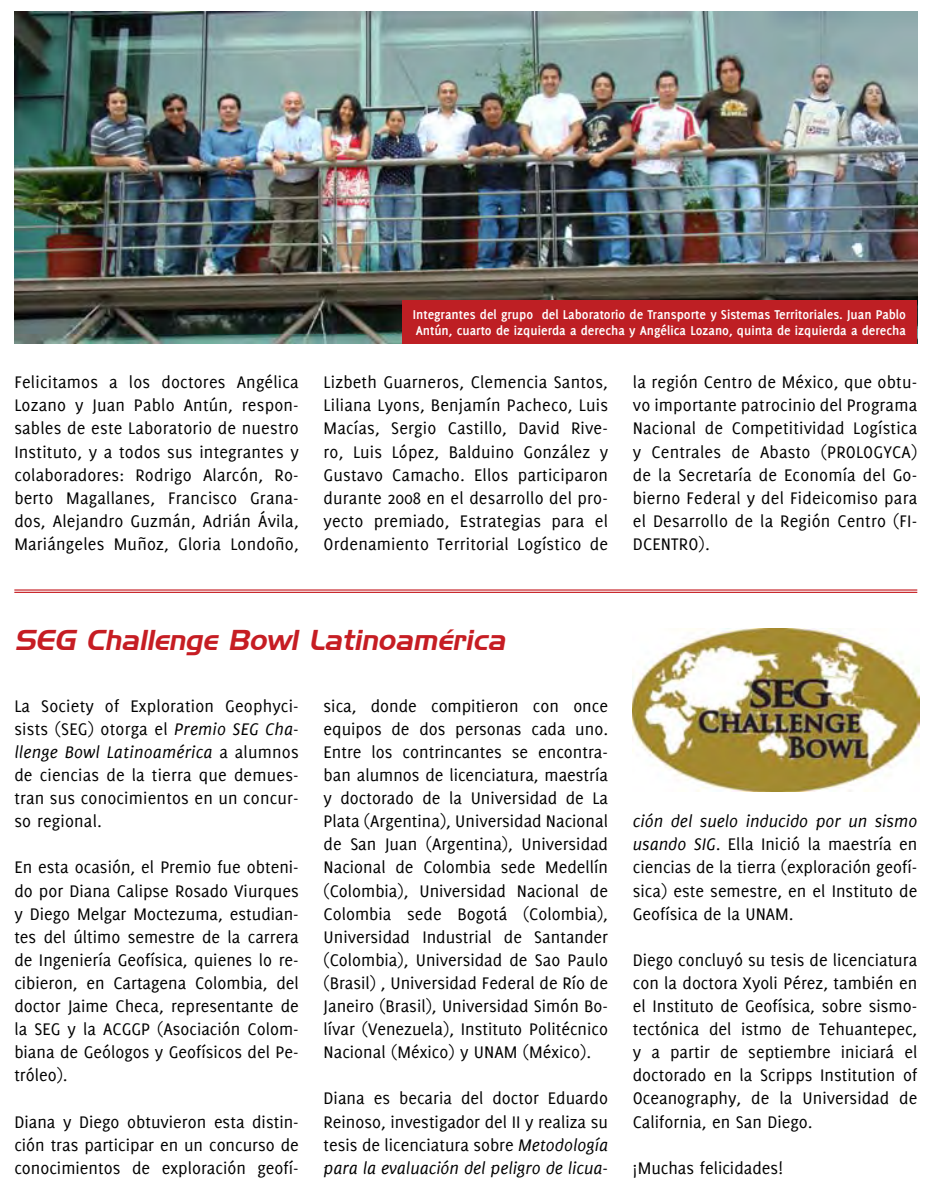
<style>
.page{position:relative;width:933px;height:1196px;background:#fff}
.page>*{position:absolute;margin:0;border:0;box-sizing:border-box;transform-origin:0 0}
.t1{font:italic 28px "Handel Gothic BT";color:#c61d23}
.t2{font:18.38px/23.1px "Delicious";color:#000;text-align:justify}
.t3{font:700 14px/16.8px "Delicious";color:#fff}
.s1{font-style:italic}
</style>
<div class="page">
<img style="left:14px;top:11px;width:903px;height:332px">
<hr style="left:14px;top:592px;width:903px;height:1px;background:#c61d23">
<hr style="left:14px;top:589px;width:903px;height:1px;background:#c61d23">
<img style="left:633px;top:629px;width:286px;height:163px">
<div style="left:403px;top:300px;width:514px;height:43px;background:#be1f24"></div>
<p class="t3" style="left:413px;top:305px;width:495px">Integrantes del grupo del Laboratorio de Transporte y Sistemas Territoriales. Juan Pablo<br>Antún, cuarto de izquierda a derecha y Angélica Lozano, quinta de izquierda a derecha</p>
<p class="t2" style="left:14px;top:370px;width:286px">Felicitamos a los doctores Angélica Lozano y Juan Pablo Antún, respon&shy;sables de este Laboratorio de nuestro Instituto, y a todos sus integrantes y colaboradores: Rodrigo Alarcón, Ro&shy;berto Magallanes, Francisco Grana&shy;dos, Alejandro Guzmán, Adrián Ávila, Mariángeles Muñoz, Gloria Londoño,</p>
<p class="t2" style="left:324px;top:370px;width:286px">Lizbeth Guarneros, Clemencia Santos, Liliana Lyons, Benjamín Pacheco, Luis Macías, Sergio Castillo, David Rive&shy;ro, Luis López, Balduino González y Gustavo Camacho. Ellos participaron durante 2008 en el desarrollo del pro&shy;yecto premiado, Estrategias para el Ordenamiento Territorial Logístico de</p>
<p class="t2" style="left:633px;top:370px;width:286px">la región Centro de México, que obtu&shy;vo importante patrocinio del Programa Nacional de Competitividad Logística y Centrales de Abasto (PROLOGYCA) de la Secretaría de Economía del Go&shy;bierno Federal y del Fideicomiso para el Desarrollo de la Región Centro (FI-DCENTRO).</p>
<h1 class="t1" style="left:14px;top:623px;width:498px">SEG Challenge Bowl Latinoamérica</h1>
<p class="t2" style="left:14px;top:694px;width:286px">La Society of Exploration Geophyci&shy;sists (SEG) otorga el <span class="s1">Premio SEG Cha&shy;llenge Bowl Latinoamérica</span> a alumnos de ciencias de la tierra que demues&shy;tran sus conocimientos en un concur&shy;so regional.</p>
<p class="t2" style="left:14px;top:855px;width:286px">En esta ocasión, el Premio fue obteni&shy;do por Diana Calipse Rosado Viurques y Diego Melgar Moctezuma, estudian&shy;tes del último semestre de la carrera de Ingeniería Geofísica, quienes lo re&shy;cibieron, en Cartagena Colombia, del doctor Jaime Checa, representante de la SEG y la ACGGP (Asociación Colom&shy;biana de Geólogos y Geofísicos del Pe&shy;tróleo).</p>
<p class="t2" style="left:14px;top:1109px;width:286px">Diana y Diego obtuvieron esta distin&shy;ción tras participar en un concurso de conocimientos de exploración geofí-</p>
<p class="t2" style="left:324px;top:694px;width:286px">sica, donde compitieron con once equipos de dos personas cada uno.<br>Entre los contrincantes se encontra&shy;ban alumnos de licenciatura, maestría y doctorado de la Universidad de La Plata (Argentina), Universidad Nacional de San Juan (Argentina), Universidad Nacional de Colombia sede Medellín (Colombia), Universidad Nacional de Colombia sede Bogotá (Colombia), Universidad Industrial de Santander (Colombia), Universidad de Sao Paulo (Brasil) , Universidad Federal de Río de Janeiro (Brasil), Universidad Simón Bo&shy;lívar (Venezuela), Instituto Politécnico Nacional (México) y UNAM (México).</p>
<p class="t2" style="left:324px;top:1086px;width:286px">Diana es becaria del doctor Eduardo Reinoso, investigador del II y realiza su tesis de licenciatura sobre <span class="s1">Metodología para la evaluación del peligro de licua-</span></p>
<p class="t2" style="left:633px;top:809px;width:286px"><span class="s1">ción del suelo inducido por un sismo usando SIG</span>. Ella Inició la maestría en ciencias de la tierra (exploración geofí&shy;sica) este semestre, en el Instituto de Geofísica de la UNAM.</p>
<p class="t2" style="left:633px;top:948px;width:286px">Diego concluyó su tesis de licenciatura con la doctora Xyoli Pérez, también en el Instituto de Geofísica, sobre sismo&shy;tectónica del istmo de Tehuantepec, y a partir de septiembre iniciará el doctorado en la Scripps Institution of Oceanography, de la Universidad de California, en San Diego.</p>
<p class="t2" style="left:633px;top:1156px;width:152px">¡Muchas felicidades!</p>
</div>
